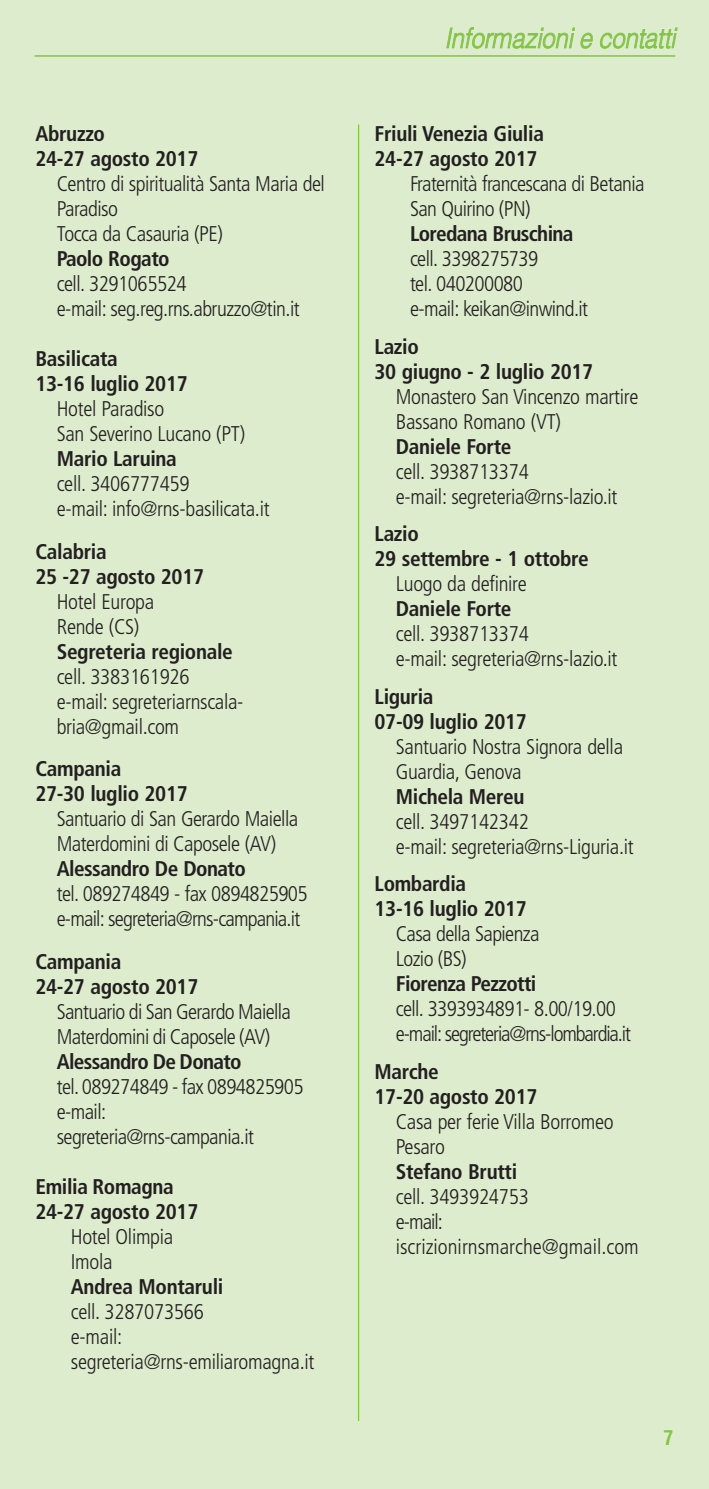
<style>
.page{position:relative;width:709px;height:1489px;background:#fff}
.page>*{position:absolute;margin:0;border:0;box-sizing:border-box;transform-origin:0 0}
.t1{font:italic 300 27.5px "Helvetica";color:#83c447;scale:.86 1}
.t2{font:300 condensed 21.25px/25px "Frutiger";letter-spacing:-.015em;color:#231f20}
.t3{font:700 condensed 21.25px/25px "Frutiger";letter-spacing:-.015em;color:#231f20}
.t4{font:300 condensed 21.25px/25px "Frutiger";letter-spacing:-.04em;color:#231f20}
.t5{font:300 condensed 21.25px/25px "Frutiger";letter-spacing:-.055em;color:#231f20}
.t6{font:700 condensed 20px "Helvetica";color:#83c447}
</style>
<div class="page">
<div style="left:0;top:0;width:709px;height:1488px;background:#dceccd"></div>
<hr style="left:35px;top:55px;width:640px;height:2px;background:#83c447">
<hr style="left:358px;top:124px;width:1px;height:1296px;background:#83c447">
<p class="t3" style="left:35px;top:123px;width:164px">Abruzzo<br>24-27 agosto 2017</p>
<p class="t2" style="left:57px;top:173px;width:270px">Centro di spiritualità Santa Maria del<br>Paradiso<br>Tocca da Casauria (PE)</p>
<p class="t3" style="left:57px;top:248px;width:114px">Paolo Rogato</p>
<p class="t2" style="left:57px;top:273px;width:245px">cell. 3291065524<br>e-mail: seg.reg.rns.abruzzo@tin.it</p>
<p class="t3" style="left:35px;top:348px;width:154px">Basilicata<br>13-16 luglio 2017</p>
<p class="t2" style="left:57px;top:398px;width:190px">Hotel Paradiso<br>San Severino Lucano (PT)</p>
<p class="t3" style="left:57px;top:448px;width:122px">Mario Laruina</p>
<p class="t2" style="left:57px;top:473px;width:214px">cell. 3406777459<br>e-mail: info@rns-basilicata.it</p>
<p class="t3" style="left:35px;top:540px;width:170px">Calabria<br>25 -27 agosto 2017</p>
<p class="t2" style="left:57px;top:590px;width:99px">Hotel Europa<br>Rende (CS)</p>
<p class="t3" style="left:57px;top:640px;width:178px">Segreteria regionale</p>
<p class="t2" style="left:57px;top:665px;width:188px">cell. 3383161926 e-mail: segreteriarnscala&shy;bria@gmail.com</p>
<p class="t3" style="left:35px;top:758px;width:154px">Campania<br>27-30 luglio 2017</p>
<p class="t2" style="left:57px;top:808px;width:243px">Santuario di San Gerardo Maiella<br>Materdomini di Caposele (AV)</p>
<p class="t3" style="left:57px;top:858px;width:191px">Alessandro De Donato</p>
<p class="t4" style="left:57px;top:883px;width:252px">tel. 089274849 - fax 0894825905 e-mail: segreteria@rns-campania.it</p>
<p class="t3" style="left:35px;top:950px;width:164px">Campania<br>24-27 agosto 2017</p>
<p class="t2" style="left:57px;top:1000px;width:236px">Santuario di San Gerardo Maiella<br>Materdomini di Caposele (AV)</p>
<p class="t3" style="left:57px;top:1050px;width:186px">Alessandro De Donato</p>
<p class="t2" style="left:57px;top:1075px;width:248px">tel. 089274849 - fax 0894825905 e-mail: segreteria@rns-campania.it</p>
<p class="t3" style="left:35px;top:1175px;width:164px">Emilia Romagna<br>24-27 agosto 2017</p>
<p class="t2" style="left:71px;top:1225px;width:104px">Hotel Olimpia<br>Imola</p>
<p class="t3" style="left:71px;top:1275px;width:154px">Andrea Montaruli</p>
<p class="t2" style="left:71px;top:1300px;width:245px">cell. 3287073566<br>e-mail: segreteria@rns-emiliaromagna.it</p>
<p class="t1" style="left:444px;top:21px;width:277px">Informazionie contatti</p>
<p class="t3" style="left:374px;top:123px;width:171px">Friuli Venezia Giulia<br>24-27 agosto 2017</p>
<p class="t2" style="left:410px;top:173px;width:236px">Fraternità francescana di Betania<br>San Quirino (PN)</p>
<p class="t3" style="left:410px;top:223px;width:165px">Loredana Bruschina</p>
<p class="t2" style="left:410px;top:248px;width:180px">cell. 3398275739<br>tel. 040200080<br>e-mail: keikan@inwind.it</p>
<p class="t3" style="left:374px;top:335px;width:220px">Lazio<br>30 giugno - 2 luglio 2017</p>
<p class="t2" style="left:396px;top:385px;width:244px">Monastero San Vincenzo martire<br>Bassano Romano (VT)</p>
<p class="t3" style="left:396px;top:435px;width:117px">Daniele Forte</p>
<p class="t2" style="left:396px;top:460px;width:223px">cell. 3938713374<br>e-mail: segreteria@rns-lazio.it</p>
<p class="t3" style="left:374px;top:523px;width:216px">Lazio<br>29 settembre - 1 ottobre</p>
<p class="t2" style="left:396px;top:573px;width:133px">Luogo da definire</p>
<p class="t3" style="left:396px;top:598px;width:117px">Daniele Forte</p>
<p class="t2" style="left:396px;top:623px;width:223px">cell. 3938713374<br>e-mail: segreteria@rns-lazio.it</p>
<p class="t3" style="left:374px;top:685px;width:154px">Liguria<br>07-09 luglio 2017</p>
<p class="t2" style="left:396px;top:735px;width:229px">Santuario Nostra Signora della<br>Guardia, Genova</p>
<p class="t3" style="left:396px;top:785px;width:130px">Michela Mereu</p>
<p class="t2" style="left:396px;top:810px;width:239px">cell. 3497142342<br>e-mail: segreteria@rns-Liguria.it</p>
<p class="t3" style="left:374px;top:873px;width:154px">Lombardia<br>13-16 luglio 2017</p>
<p class="t2" style="left:396px;top:923px;width:145px">Casa della Sapienza<br>Lozio (BS)</p>
<p class="t3" style="left:396px;top:973px;width:142px">Fiorenza Pezzotti</p>
<p class="t5" style="left:396px;top:998px;width:237px">cell. 3393934891- 8.00/19.00 e-mail: segreteria@rns-lombardia.it</p>
<p class="t3" style="left:374px;top:1060px;width:164px">Marche<br>17-20 agosto 2017</p>
<p class="t2" style="left:396px;top:1110px;width:219px">Casa per ferie Villa Borromeo<br>Pesaro</p>
<p class="t3" style="left:396px;top:1160px;width:123px">Stefano Brutti</p>
<p class="t2" style="left:396px;top:1185px;width:244px">cell. 3493924753<br>e-mail: iscrizionirnsmarche@gmail.com</p>
<p class="t6" style="left:663px;top:1426px;width:11px">7</p>
</div>
